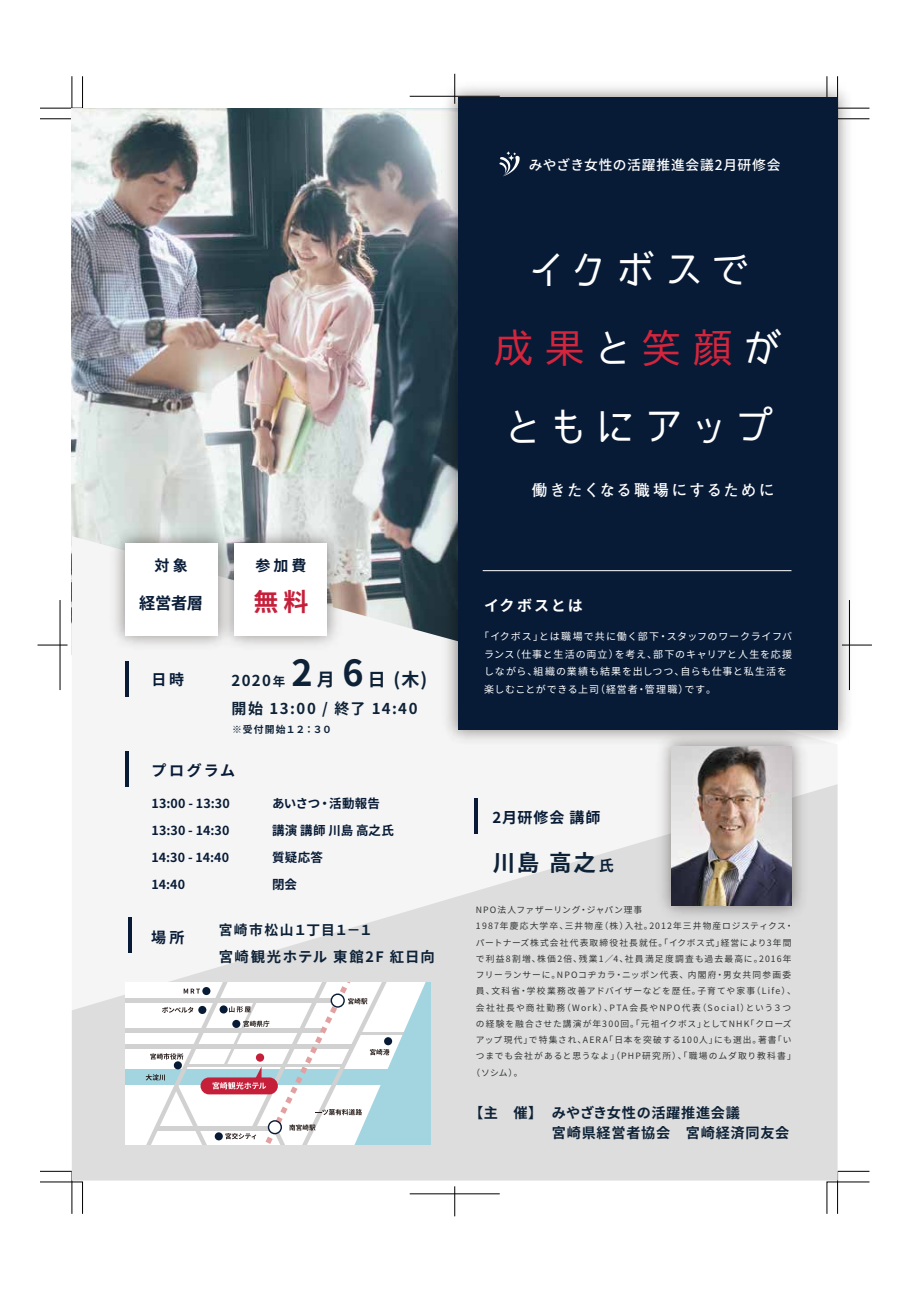
<style>
.page{position:relative;width:911px;height:1290px;background:#fff}
.page>*{position:absolute;margin:0;border:0;box-sizing:border-box;transform-origin:0 0}
.t1{font:45px/78.8px "Fontopo NIHONGO";letter-spacing:.065em;color:#fff;text-align:center}
.t2{font:700 25px "Noto Sans JP";color:#c51f3a}
.t3{font:700 22.5px "Noto Sans JP";color:#0e2237}
.t4{font:700 18px "Noto Sans JP";color:#0e2237}
.t5{font:700 16.25px "Noto Sans JP";color:#081b36}
.t6{font:700 15.75px "Futo Go B101 Pro";letter-spacing:.125em;color:#fff}
.t7{font:700 15px "Noto Sans JP";letter-spacing:.155em;color:#081b36}
.t8{font:700 15px/27.5px "Noto Sans JP";letter-spacing:.1em;color:#0e2237}
.t9{font:700 15px "Noto Sans JP";letter-spacing:.12em;color:#fff}
.t10{font:700 14.38px "Noto Sans JP";letter-spacing:.095em;color:#0e2237}
.t11{font:700 14.12px/20.5px "Noto Sans JP";letter-spacing:.05em;color:#0e2237}
.t12{font:500 13.75px "Noto Sans JP";letter-spacing:.055em;color:#fff}
.t13{font:700 13.75px "Noto Sans JP";letter-spacing:.08em;color:#0e2237}
.t14{font:700 12.5px "Noto Sans JP";letter-spacing:.015em;color:#081b36}
.t15{font:700 12.5px "Noto Sans JP";letter-spacing:-.02em;color:#081b36}
.t16{font:10px/17.5px "Noto Sans JP";letter-spacing:.075em;color:#fff}
.t17{font:700 9.75px "Noto Sans JP";letter-spacing:.075em;color:#0e2237}
.t18{font:8.75px "Noto Sans JP";letter-spacing:.125em;color:#323333}
.t19{font:8.75px "Noto Sans JP";letter-spacing:.105em;color:#323333}
.t20{font:8.75px "Noto Sans JP";letter-spacing:.15em;color:#323333}
.t21{font:8.75px "Noto Sans JP";letter-spacing:.1em;color:#323333}
.t22{font:8.75px "Noto Sans JP";letter-spacing:.08em;color:#323333}
.s1{color:#d4253d}
.s2{font-size:35.88px}
.s3{font-size:12.5px}
.s4{font-size:15px}
</style>
<div class="page">
<svg style="left:40px;top:1171px;width:43px;height:43px"></svg>
<svg style="left:40px;top:76px;width:43px;height:43px"></svg>
<svg style="left:860px;top:107px;width:10px;height:12px"></svg>
<svg style="left:826px;top:1171px;width:44px;height:43px"></svg>
<hr style="left:38px;top:645px;width:30px;height:1px;background:#000">
<hr style="left:60px;top:600px;width:1px;height:90px;background:#000">
<hr style="left:842px;top:645px;width:30px;height:1px;background:#000">
<hr style="left:410px;top:96px;width:90px;height:1px;background:#000">
<hr style="left:454px;top:74px;width:1px;height:30px;background:#000">
<hr style="left:410px;top:1193px;width:90px;height:1px;background:#000">
<hr style="left:454px;top:1186px;width:1px;height:30px;background:#000">
<img style="left:72px;top:108px;width:364px;height:428px">
<svg style="left:72px;top:536px;width:364px;height:248px;fill:#f5f5f5"></svg>
<img style="left:436px;top:76px;width:424px;height:669px">
<div style="left:458px;top:97px;width:379px;height:633px;background:#081b36"></div>
<svg style="left:499px;top:152px;width:20px;height:24px"></svg>
<svg style="left:72px;top:784px;width:765px;height:396px;fill:#ddd"></svg>
<hr style="left:125px;top:661px;width:3px;height:35px;background:#081b36">
<hr style="left:125px;top:751px;width:3px;height:36px;background:#081b36">
<hr style="left:128px;top:917px;width:4px;height:36px;background:#081b36">
<hr style="left:474px;top:798px;width:3px;height:36px;background:#081b36">
<img style="left:103px;top:522px;width:110px;height:135px">
<div style="left:125px;top:543px;width:92px;height:92px;background:#fff"></div>
<img style="left:213px;top:522px;width:135px;height:135px">
<div style="left:235px;top:543px;width:92px;height:92px;background:#fff"></div>
<img style="left:641px;top:730px;width:180px;height:208px">
<img style="left:672px;top:746px;width:119px;height:159px">
<hr style="left:483px;top:570px;width:308px;height:1px;background:#fff">
<svg style="left:125px;top:982px;width:305px;height:162px"></svg>
<h3 class="t12" style="left:529px;top:157px;width:253px">みやざき女性の活躍推進会議2月研修会</h3>
<h3 class="t7" style="left:154px;top:557px;width:35px">対象</h3>
<h3 class="t5" style="left:139px;top:594px;width:66px">経営者層</h3>
<h3 class="t7" style="left:151px;top:670px;width:34px">日時</h3>
<h1 class="t1" style="left:493px;top:230px;width:295px">イクボスで<br><span class="s1">成果</span>と<span class="s1">笑顔</span>がともにアップ</h1>
<h3 class="t6" style="left:532px;top:477px;width:244px">働きたくなる職場にするために</h3>
<h3 class="t7" style="left:255px;top:557px;width:52px">参加費</h3>
<h2 class="t2" style="left:253px;top:587px;width:57px">無料</h2>
<h3 class="t9" style="left:484px;top:597px;width:100px">イクボスとは</h3>
<p class="t16" style="left:484px;top:628px;width:309px;text-indent:-5px">「イクボス」とは職場で共に働く部下・スタッフのワークライフバランス（仕事と生活の両立）を考え、部下のキャリアと人生を応援しながら、組織の業績も結果を出しつつ、自らも仕事と私生活を楽しむことができる上司（経営者・管理職）です。</p>
<h3 class="t4" style="left:292px;top:669px;width:137px"><span class="s2">2</span>月 <span class="s2">6</span>日 (木)</h3>
<h3 class="t8" style="left:231px;top:667px;width:188px">2020<span class="s3">年<br></span>開始 13:00 / 終了 14:40</h3>
<p class="t17" style="left:232px;top:724px;width:101px">※受付開始１２：３０</p>
<h3 class="t7" style="left:151px;top:762px;width:85px">プログラム</h3>
<h3 class="t14" style="left:151px;top:796px;width:80px">13:00 - 13:30</h3>
<h3 class="t15" style="left:272px;top:796px;width:109px">あいさつ・活動報告</h3>
<h3 class="t14" style="left:151px;top:823px;width:79px">13:30 - 14:30</h3>
<h3 class="t14" style="left:272px;top:823px;width:123px">講演 講師 川島 高之氏</h3>
<h3 class="t14" style="left:151px;top:850px;width:79px">14:30 - 14:40</h3>
<h3 class="t14" style="left:272px;top:850px;width:53px">質疑応答</h3>
<h3 class="t14" style="left:151px;top:877px;width:35px">14:40</h3>
<h3 class="t14" style="left:272px;top:877px;width:27px">閉会</h3>
<h3 class="t7" style="left:151px;top:929px;width:35px">場所</h3>
<h3 class="t13" style="left:219px;top:922px;width:156px">宮崎市松山１丁目１－１</h3>
<h3 class="t10" style="left:219px;top:948px;width:218px">宮崎観光ホテル 東館2F 紅日向</h3>
<h3 class="t7" style="left:492px;top:808px;width:110px">2月研修会 講師</h3>
<h3 class="t3" style="left:493px;top:850px;width:122px">川島 高之<span class="s4">氏</span></h3>
<p class="t22" style="left:476px;top:905px;width:168px">NPO法人ファザーリング・ジャパン理事</p>
<p class="t18" style="left:476px;top:921px;width:319px">1987年慶応大学卒、三井物産（株）入社。2012年三井物産ロジスティクス・</p>
<p class="t19" style="left:476px;top:937px;width:317px">パートナーズ株式会社代表取締役社長就任。「イクボス式」経営により3年間</p>
<p class="t18" style="left:476px;top:954px;width:317px">で利益8割増、株価2倍、残業1／4、社員満足度調査も過去最高に。2016年</p>
<p class="t19" style="left:476px;top:970px;width:317px">フリーランサーに。NPOコヂカラ・ニッポン代表、内閣府・男女共同参画委</p>
<p class="t18" style="left:476px;top:986px;width:321px">員、文科省・学校業務改善アドバイザーなどを歴任。子育てや家事（Life）、</p>
<p class="t20" style="left:476px;top:1002px;width:317px">会社社長や商社勤務（Work）、PTA会長やNPO代表（Social）という３つ</p>
<p class="t21" style="left:476px;top:1019px;width:317px">の経験を融合させた講演が年300回。「元祖イクボス」としてNHK「クローズ</p>
<p class="t18" style="left:476px;top:1035px;width:317px">アップ現代」で特集され、AERA「日本を突破する100人」にも選出。著書「い</p>
<p class="t18" style="left:476px;top:1051px;width:321px">つまでも会社があると思うなよ」（PHP研究所）、「職場のムダ取り教科書」</p>
<p class="t18" style="left:471px;top:1067px;width:52px">（ソシム）。</p>
<h3 class="t11" style="left:469px;top:1102px;width:75px">【主　催】</h3>
<h3 class="t11" style="left:552px;top:1102px;width:239px">みやざき女性の活躍推進会議<br>宮崎県経営者協会　宮崎経済同友会</h3>
</div>
